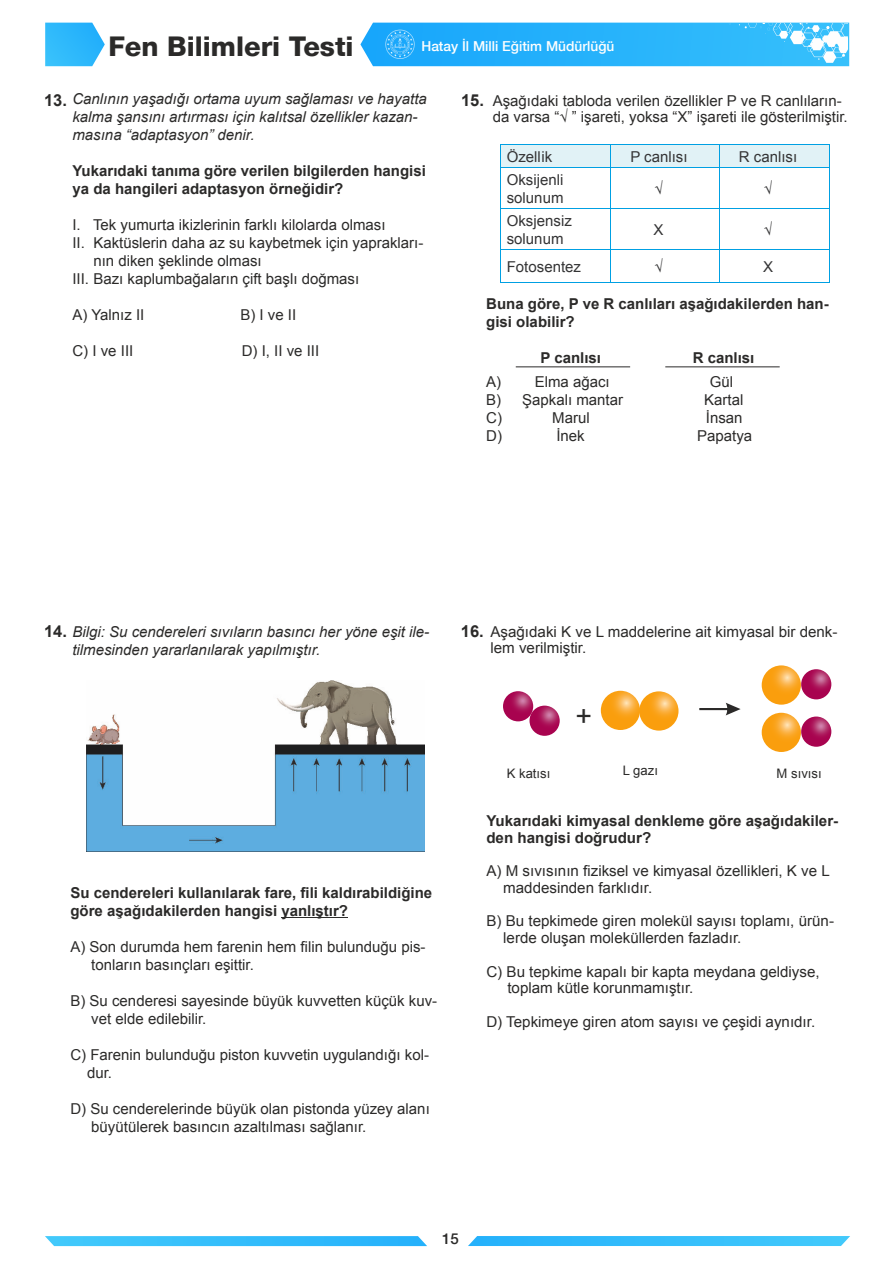
<style>
.page{position:relative;width:893px;height:1263px;background:#fff}
.page>*{position:absolute;margin:0;border:0;box-sizing:border-box;transform-origin:0 0}
.t1{font:28.5px "Arial";color:#2b2a29}
.t2{font:800 27.15px "Helvetica Neue LT Com";color:#2b2a29}
.t3{font:15px/16.8px "Arial";color:#2b2a29}
.t4{font:700 15px/18px "Arial";color:#2b2a29}
.t5{font:italic 15px/18px "Arial";color:#2b2a29}
.t6{font:15px/18px "Arial";color:#343435}
.t7{font:500 15px "Helvetica Neue LT Com";color:#2b2a29}
.t8{font:500 13.65px "Helvetica Neue LT Com";color:#fefefe}
.t9{font:13.05px "Arial";color:#2b2a29}
.s1{font-weight:700;font-style:normal;font-size:16.5px}
.s2{font-weight:700;font-size:16.5px}
</style>
<div class="page">
<svg style="left:45px;top:23px;width:60px;height:43px;background:#43bffb"></svg>
<svg style="left:360px;top:23px;width:489px;height:43px;background:#34b7fb"></svg>
<svg style="left:45px;top:1236px;width:382px;height:10px;background:#3abffb"></svg>
<svg style="left:468px;top:1236px;width:382px;height:10px;background:#38befb"></svg>
<hr style="left:500px;top:144px;width:110px;height:1px;background:#00a0e3">
<hr style="left:610px;top:144px;width:110px;height:1px;background:#00a0e3">
<hr style="left:720px;top:144px;width:109px;height:1px;background:#00a0e3">
<div style="left:500px;top:145px;width:330px;height:23px;background:#e1f2f6"></div>
<hr style="left:500px;top:168px;width:110px;height:1px;background:#00a0e3">
<hr style="left:500px;top:168px;width:1px;height:40px;background:#00a0e3">
<hr style="left:610px;top:168px;width:110px;height:1px;background:#00a0e3">
<hr style="left:610px;top:168px;width:1px;height:40px;background:#00a0e3">
<hr style="left:720px;top:168px;width:109px;height:1px;background:#00a0e3">
<hr style="left:719px;top:168px;width:1px;height:40px;background:#00a0e3">
<hr style="left:829px;top:168px;width:1px;height:40px;background:#00a0e3">
<hr style="left:500px;top:208px;width:110px;height:1px;background:#00a0e3">
<hr style="left:500px;top:209px;width:1px;height:40px;background:#00a0e3">
<hr style="left:610px;top:208px;width:110px;height:1px;background:#00a0e3">
<hr style="left:610px;top:209px;width:1px;height:40px;background:#00a0e3">
<hr style="left:720px;top:208px;width:109px;height:1px;background:#00a0e3">
<hr style="left:719px;top:209px;width:1px;height:40px;background:#00a0e3">
<hr style="left:829px;top:209px;width:1px;height:40px;background:#00a0e3">
<hr style="left:500px;top:249px;width:110px;height:1px;background:#00a0e3">
<hr style="left:500px;top:250px;width:1px;height:32px;background:#00a0e3">
<hr style="left:610px;top:249px;width:110px;height:1px;background:#00a0e3">
<hr style="left:610px;top:250px;width:1px;height:32px;background:#00a0e3">
<hr style="left:720px;top:249px;width:109px;height:1px;background:#00a0e3">
<hr style="left:719px;top:250px;width:1px;height:32px;background:#00a0e3">
<hr style="left:829px;top:250px;width:1px;height:32px;background:#00a0e3">
<hr style="left:500px;top:282px;width:329px;height:1px;background:#00a0e3">
<hr style="left:516px;top:366px;width:114px;height:1px;background:#2b2a29">
<hr style="left:665px;top:366px;width:115px;height:1px;background:#2b2a29">
<img style="left:87px;top:680px;width:338px;height:171px">
<hr style="left:281px;top:917px;width:67px;height:1px;background:#2b2a29">
<svg style="left:801px;top:669px;width:30px;height:30px"></svg>
<svg style="left:639px;top:691px;width:39px;height:40px"></svg>
<svg style="left:699px;top:703px;width:42px;height:12px"></svg>
<svg style="left:503px;top:691px;width:30px;height:30px"></svg>
<svg style="left:529px;top:706px;width:31px;height:30px"></svg>
<svg style="left:601px;top:691px;width:39px;height:39px"></svg>
<svg style="left:762px;top:665px;width:39px;height:40px"></svg>
<svg style="left:801px;top:716px;width:30px;height:31px"></svg>
<svg style="left:762px;top:713px;width:39px;height:39px"></svg>
<h2 class="t2" style="left:108px;top:37px;width:247px">Fen Bilimleri Testi</h2>
<p class="t8" style="left:421px;top:41px;width:194px">Hatay İl Milli Eğitim Müdürlüğü</p>
<p class="t5" style="left:44px;top:91px;width:384px"><span class="s1">13.</span> Canlının yaşadığı ortama uyum sağlaması ve hayatta</p>
<p class="t3" style="left:493px;top:93px;width:356px;text-indent:-32px"><span class="s2">15.</span> Aşağıdaki tabloda verilen özellikler P ve R canlıların&shy;da varsa “√ ” işareti, yoksa “X” işareti ile gösterilmiştir.</p>
<p class="t5" style="left:72px;top:109px;width:347px">kalma şansını artırması için kalıtsal özellikler kazan&shy;masına “adaptasyon” denir.</p>
<p class="t4" style="left:72px;top:163px;width:355px">Yukarıdaki tanıma göre verilen bilgilerden hangisi ya da hangileri adaptasyon örneğidir?</p>
<p class="t3" style="left:72px;top:218px;width:315px">I. Tek yumurta ikizlerinin farklı kilolarda olması</p>
<p class="t3" style="left:72px;top:236px;width:352px">II. Kaktüslerin daha az su kaybetmek için yaprakları-</p>
<p class="t3" style="left:93px;top:254px;width:170px">nın diken şeklinde olması</p>
<p class="t3" style="left:72px;top:272px;width:288px">III. Bazı kaplumbağaların çift başlı doğması</p>
<p class="t3" style="left:72px;top:308px;width:73px">A) Yalnız II</p>
<p class="t3" style="left:240px;top:308px;width:57px">B) I ve II</p>
<p class="t3" style="left:72px;top:344px;width:62px">C) I ve III</p>
<p class="t3" style="left:242px;top:344px;width:79px">D) I, II ve III</p>
<p class="t6" style="left:507px;top:149px;width:47px">Özellik</p>
<p class="t6" style="left:630px;top:149px;width:59px">P canlısı</p>
<p class="t6" style="left:739px;top:149px;width:60px">R canlısı</p>
<p class="t6" style="left:507px;top:172px;width:58px">Oksijenli solunum</p>
<p class="t6" style="left:654px;top:181px;width:10px">√</p>
<p class="t6" style="left:764px;top:181px;width:10px">√</p>
<p class="t6" style="left:507px;top:213px;width:67px">Oksjensiz solunum</p>
<p class="t6" style="left:654px;top:222px;width:12px">X</p>
<p class="t6" style="left:764px;top:222px;width:10px">√</p>
<p class="t6" style="left:507px;top:259px;width:76px">Fotosentez</p>
<p class="t6" style="left:654px;top:259px;width:10px">√</p>
<p class="t6" style="left:763px;top:259px;width:12px">X</p>
<p class="t4" style="left:486px;top:296px;width:344px">Buna göre, P ve R canlıları aşağıdakilerden han&shy;gisi olabilir?</p>
<p class="t4" style="left:540px;top:350px;width:62px">P canlısı</p>
<p class="t4" style="left:693px;top:350px;width:63px">R canlısı</p>
<p class="t3" style="left:486px;top:375px;width:125px">A) Elma ağacı</p>
<p class="t3" style="left:710px;top:375px;width:25px">Gül</p>
<p class="t3" style="left:486px;top:393px;width:138px">B) Şapkalı mantar</p>
<p class="t3" style="left:704px;top:393px;width:41px">Kartal</p>
<p class="t3" style="left:486px;top:411px;width:17px">C)</p>
<p class="t3" style="left:552px;top:411px;width:39px">Marul</p>
<p class="t3" style="left:706px;top:411px;width:38px">İnsan</p>
<p class="t3" style="left:486px;top:429px;width:17px">D)</p>
<p class="t3" style="left:556px;top:429px;width:30px">İnek</p>
<p class="t3" style="left:697px;top:429px;width:57px">Papatya</p>
<p class="t5" style="left:72px;top:624px;width:358px;text-indent:-28px"><span class="s1">14.</span> Bilgi: Su cendereleri sıvıların basıncı her yöne eşit ile&shy;tilmesinden yararlanılarak yapılmıştır.</p>
<p class="t4" style="left:70px;top:885px;width:363px">Su cendereleri kullanılarak fare, fili kaldırabildiğine göre aşağıdakilerden hangisi yanlıştır?</p>
<p class="t3" style="left:91px;top:939px;width:336px;line-height:18px;text-indent:-21px">A) Son durumda hem farenin hem filin bulunduğu pis&shy;tonların basınçları eşittir.</p>
<p class="t3" style="left:91px;top:993px;width:347px;line-height:18px;text-indent:-21px">B) Su cenderesi sayesinde büyük kuvvetten küçük kuv&shy;vet elde edilebilir.</p>
<p class="t3" style="left:87px;top:1047px;width:343px;line-height:18px;text-indent:-17px">C) Farenin bulunduğu piston kuvvetin uygulandığı kol&shy;dur.</p>
<p class="t3" style="left:91px;top:1101px;width:340px;line-height:18px;text-indent:-21px">D) Su cenderelerinde büyük olan pistonda yüzey alanı büyütülerek basıncın azaltılması sağlanır.</p>
<p class="t3" style="left:461px;top:624px;width:378px"><span class="s2">16.</span> Aşağıdaki K ve L maddelerine ait kimyasal bir denk-</p>
<p class="t3" style="left:490px;top:641px;width:97px">lem verilmiştir.</p>
<h1 class="t1" style="left:576px;top:705px;width:18px">+</h1>
<p class="t9" style="left:507px;top:768px;width:45px">K katısı</p>
<p class="t9" style="left:623px;top:766px;width:37px">L gazı</p>
<p class="t9" style="left:777px;top:768px;width:47px">M sıvısı</p>
<p class="t4" style="left:486px;top:813px;width:353px;line-height:16.8px">Yukarıdaki kimyasal denkleme göre aşağıdakiler&shy;den hangisi doğrudur?</p>
<p class="t3" style="left:503px;top:864px;width:328px;text-indent:-17px">A) M sıvısının fiziksel ve kimyasal özellikleri, K ve L maddesinden farklıdır.</p>
<p class="t3" style="left:503px;top:914px;width:332px;text-indent:-17px">B) Bu tepkimede giren molekül sayısı toplamı, ürün&shy;lerde oluşan moleküllerden fazladır.</p>
<p class="t3" style="left:507px;top:964px;width:314px;text-indent:-21px">C) Bu tepkime kapalı bir kapta meydana geldiyse, toplam kütle korunmamıştır.</p>
<p class="t3" style="left:486px;top:1015px;width:330px">D) Tepkimeye giren atom sayısı ve çeşidi aynıdır.</p>
<p class="t7" style="left:442px;top:1233px;width:18px">15</p>
</div>
